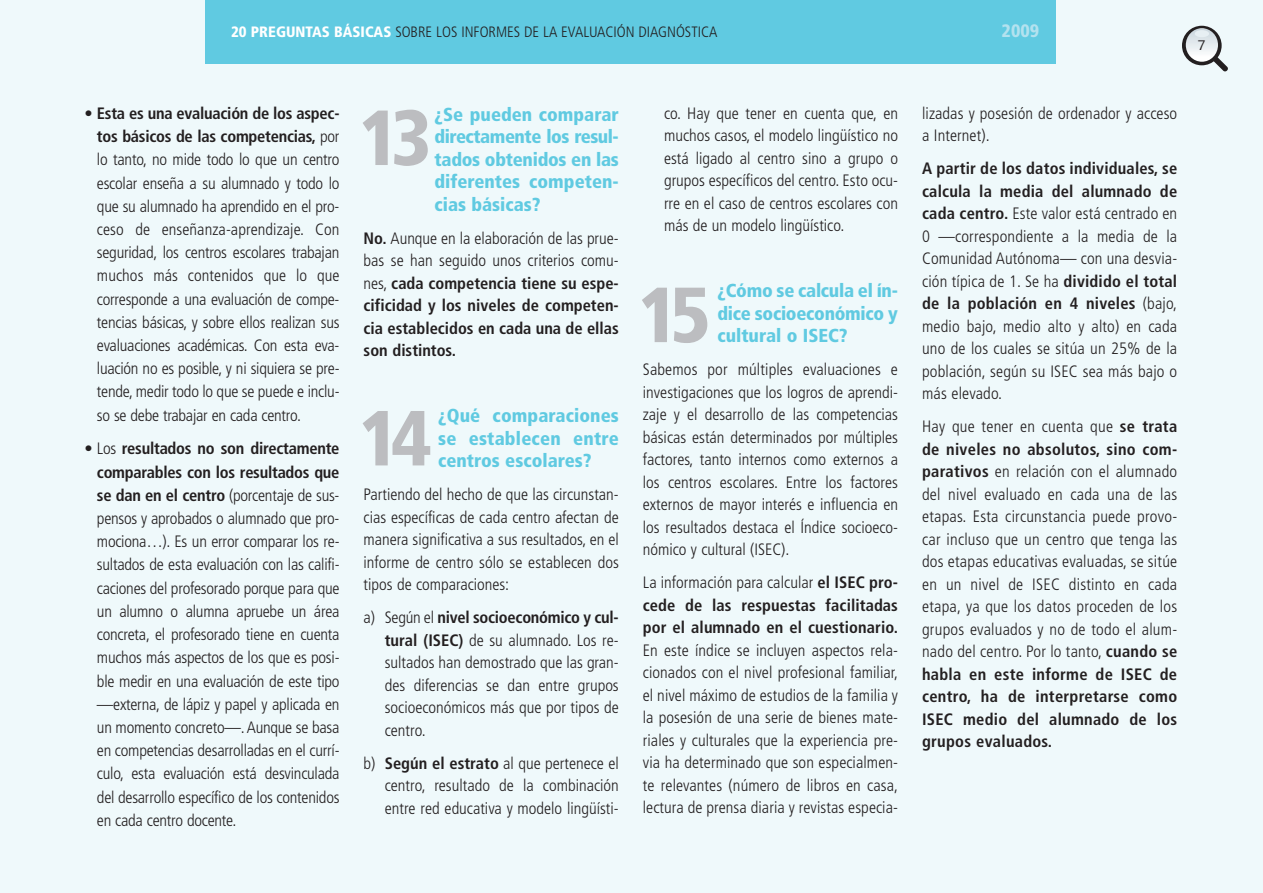
<style>
.page{position:relative;width:1263px;height:893px;background:#fff}
.page>*{position:absolute;margin:0;border:0;box-sizing:border-box;transform-origin:0 0}
.t1{font:900 condensed 78px "Frutiger";color:#bcbdc0}
.t2{font:900 condensed 18.75px/22.5px "Frutiger";color:#60cae1;text-align:justify}
.t3{font:900 condensed 18px "Frutiger";color:#b3e2ef}
.t4{font:300 condensed 16.5px/22.5px "Frutiger";color:#231f20;text-align:justify}
.t5{font:700 condensed 16.5px/22.5px "Frutiger";color:#231f20;text-align:justify}
.t6{font:300 15.75px "Bell Gothic";color:#231f20}
.t7{font:300 condensed 15px "Frutiger";color:#231f20}
.s1{font-weight:900;color:#fff}
.s2{font-weight:700}
.s3{font-weight:300}
</style>
<div class="page">
<div style="left:0;top:0;width:1262px;height:893px;background:#eff9fb"></div>
<div style="left:206px;top:0;width:850px;height:64px;background:#60cae1"></div>
<svg style="left:1182px;top:26px;width:46px;height:46px"></svg>
<p class="t7" style="left:231px;top:26px;width:488px"><span class="s1">20 PREGUNTAS BÁSICAS</span> SOBRE LOS INFORMES DE LA EVALUACIÓN DIAGNÓSTICA</p>
<p class="t3" style="left:1002px;top:24px;width:39px">2009</p>
<p class="t6" style="left:1197px;top:39px;width:10px">7</p>
<p class="t4" style="left:97px;top:103px;width:244px;line-height:23.2px;text-indent:-13px">• <span class="s2">Esta es una evaluación de los aspec&shy;tos básicos de las competencias,</span> por lo tanto, no mide todo lo que un centro escolar enseña a su alumnado y todo lo que su alumnado ha aprendido en el pro&shy;ceso de enseñanza-aprendizaje. Con seguridad, los centros escolares trabajan muchos más contenidos que lo que corresponde a una evaluación de compe&shy;tencias básicas, y sobre ellos realizan sus evaluaciones académicas. Con esta eva&shy;luación no es posible, y ni siquiera se pre&shy;tende, medir todo lo que se puede e inclu&shy;so se debe trabajar en cada centro.</p>
<p class="t4" style="left:97px;top:438px;width:244px;line-height:23.2px;text-indent:-13px">• Los <span class="s2">resultados no son directamente comparables con los resultados que se dan en el centro</span> (porcentaje de sus&shy;pensos y aprobados o alumnado que pro&shy;mociona…). Es un error comparar los re&shy;sultados de esta evaluación con las califi&shy;caciones del profesorado porque para que un alumno o alumna apruebe un área concreta, el profesorado tiene en cuenta muchos más aspectos de los que es posi&shy;ble medir en una evaluación de este tipo —externa, de lápiz y papel y aplicada en un momento concreto—. Aunque se basa en competencias desarrolladas en el currí&shy;culo, esta evaluación está desvinculada del desarrollo específico de los contenidos en cada centro docente.</p>
<p class="t2" style="left:434px;top:104px;width:186px">¿Se pueden comparar directamente los resul&shy;tados obtenidos en las diferentes competen&shy;cias básicas?</p>
<p class="t5" style="left:364px;top:228px;width:257px">No. <span class="s3">Aunque en la elaboración de las prue&shy;bas se han seguido unos criterios comu&shy;nes,</span> cada competencia tiene su espe&shy;cificidad y los niveles de competen&shy;cia establecidos en cada una de ellas son distintos.</p>
<h1 class="t1" style="left:359px;top:107px;width:74px">13</h1>
<p class="t2" style="left:438px;top:406px;width:182px">¿Qué comparaciones se establecen entre centros escolares?</p>
<p class="t4" style="left:364px;top:484px;width:257px">Partiendo del hecho de que las circunstan&shy;cias específicas de cada centro afectan de manera significativa a sus resultados, en el informe de centro sólo se establecen dos tipos de comparaciones:</p>
<p class="t4" style="left:385px;top:607px;width:235px;text-indent:-21px">a) Según el <span class="s2">nivel socioeconómico y cul&shy;tural (ISEC)</span> de su alumnado. Los re&shy;sultados han demostrado que las gran&shy;des diferencias se dan entre grupos socioeconómicos más que por tipos de centro.</p>
<p class="t4" style="left:385px;top:753px;width:235px;text-indent:-21px">b) <span class="s2">Según el estrato</span> al que pertenece el centro, resultado de la combinación entre red educativa y modelo lingüísti-</p>
<h1 class="t1" style="left:359px;top:407px;width:74px">14</h1>
<p class="t4" style="left:664px;top:103px;width:235px">co. Hay que tener en cuenta que, en muchos casos, el modelo lingüístico no está ligado al centro sino a grupo o grupos específicos del centro. Esto ocu&shy;rre en el caso de centros escolares con más de un modelo lingüístico.</p>
<p class="t2" style="left:717px;top:281px;width:182px">¿Cómo se calcula el ín&shy;dice socioeconómico y cultural o ISEC?</p>
<p class="t4" style="left:643px;top:360px;width:257px">Sabemos por múltiples evaluaciones e investigaciones que los logros de aprendi&shy;zaje y el desarrollo de las competencias básicas están determinados por múltiples factores, tanto internos como externos a los centros escolares. Entre los factores externos de mayor interés e influencia en los resultados destaca el Índice socioeco&shy;nómico y cultural (ISEC).</p>
<p class="t5" style="left:643px;top:573px;width:257px"><span class="s3">La información para calcular</span> el ISEC pro&shy;cede de las respuestas facilitadas por el alumnado en el cuestionario.</p>
<p class="t4" style="left:643px;top:640px;width:257px">En este índice se incluyen aspectos rela&shy;cionados con el nivel profesional familiar, el nivel máximo de estudios de la familia y la posesión de una serie de bienes mate&shy;riales y culturales que la experiencia pre&shy;via ha determinado que son especialmen&shy;te relevantes (número de libros en casa, lectura de prensa diaria y revistas especia-</p>
<h1 class="t1" style="left:638px;top:284px;width:74px">15</h1>
<p class="t4" style="left:922px;top:103px;width:257px">lizadas y posesión de ordenador y acceso a Internet).</p>
<p class="t4" style="left:922px;top:159px;width:257px"><span class="s2">A partir de los datos individuales, se calcula la media del alumnado de cada centro.</span> Este valor está centrado en 0 —correspondiente a la media de la Comunidad Autónoma— con una desvia&shy;ción típica de 1. Se ha <span class="s2">dividido el total de la población en 4 niveles</span> (bajo, medio bajo, medio alto y alto) en cada uno de los cuales se sitúa un 25% de la población, según su ISEC sea más bajo o más elevado.</p>
<p class="t4" style="left:922px;top:417px;width:257px">Hay que tener en cuenta que <span class="s2">se trata de niveles no absolutos, sino com&shy;parativos</span> en relación con el alumnado del nivel evaluado en cada una de las etapas. Esta circunstancia puede provo&shy;car incluso que un centro que tenga las dos etapas educativas evaluadas, se sitúe en un nivel de ISEC distinto en cada etapa, ya que los datos proceden de los grupos evaluados y no de todo el alum&shy;nado del centro. Por lo tanto, <span class="s2">cuando se habla en este informe de ISEC de centro, ha de interpretarse como ISEC medio del alumnado de los grupos evaluados.</span></p>
</div>
